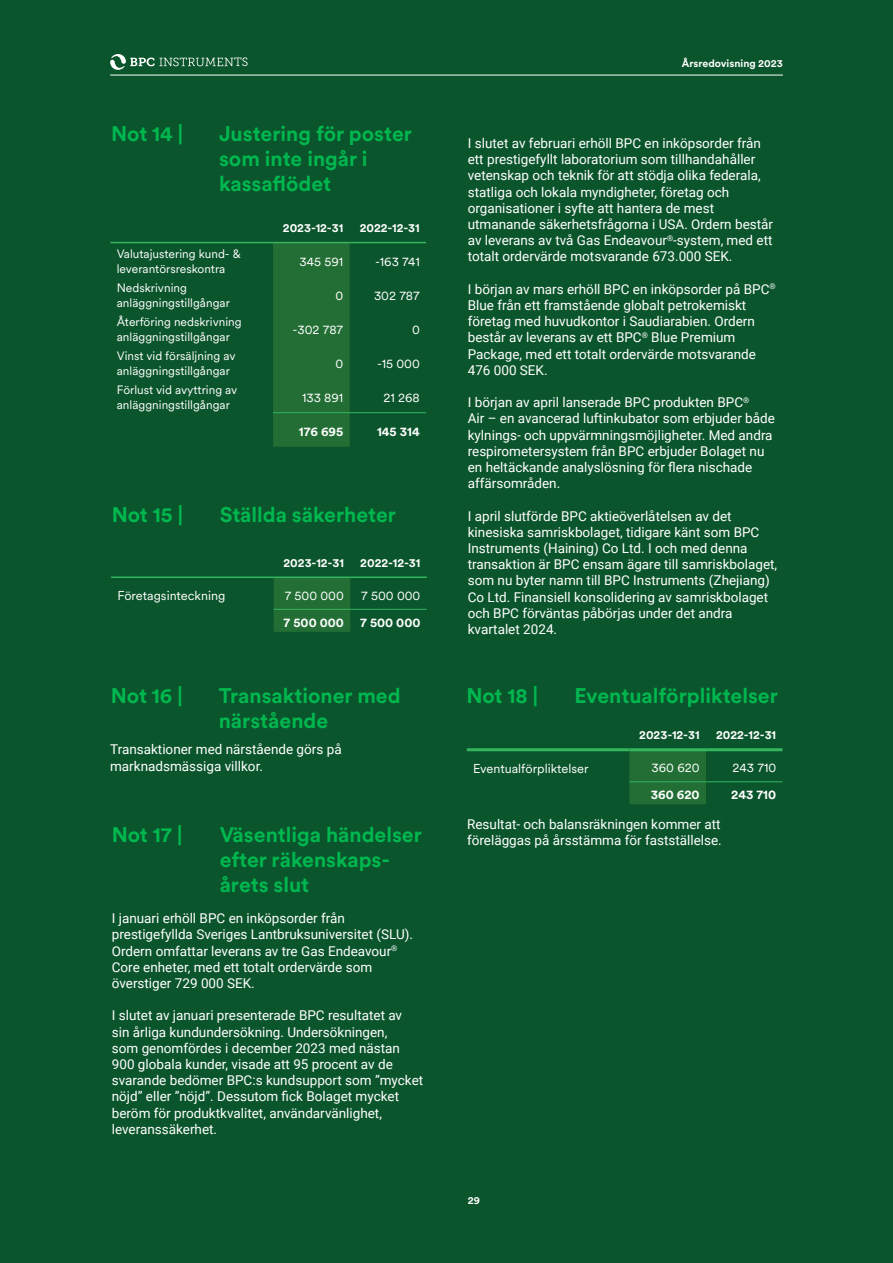
<style>
.page{position:relative;width:893px;height:1263px;background:#0b552c}
.page>*{position:absolute;margin:0;border:0;box-sizing:border-box;transform-origin:0 0}
.Underrubrik{font:700 21px/25.2px "Circular XX";color:#00b74f}
.Brödtext{font:13.5px/16.2px "Roboto";color:#fff}
.t1{font:12.75px "Circular XX";color:#fff}
.t2{font:700 12.75px "Circular XX";color:#fff}
.t3{font:12px/14.4px "Circular XX";color:#fff}
.t4{font:700 12px "Circular XX";color:#fff}
.t5{font:700 10.5px "Circular XX";color:#fff}
</style>
<div class="page">
<svg style="left:110px;top:241px;width:316px;height:206px"></svg>
<hr style="left:273px;top:412px;width:77px;height:1px;background:#34b55f">
<hr style="left:350px;top:412px;width:76px;height:1px;background:#34b55f">
<hr style="left:110px;top:242px;width:163px;height:1px;background:#34b55f">
<hr style="left:273px;top:242px;width:77px;height:1px;background:#34b55f">
<hr style="left:350px;top:242px;width:76px;height:1px;background:#34b55f">
<svg style="left:273px;top:578px;width:154px;height:54px"></svg>
<hr style="left:274px;top:609px;width:76px;height:1px;background:#34b55f">
<hr style="left:350px;top:609px;width:77px;height:1px;background:#34b55f">
<hr style="left:111px;top:576px;width:163px;height:2px;background:#34b55f">
<hr style="left:274px;top:576px;width:76px;height:2px;background:#34b55f">
<hr style="left:350px;top:576px;width:77px;height:2px;background:#34b55f">
<svg style="left:467px;top:751px;width:315px;height:53px"></svg>
<hr style="left:629px;top:781px;width:77px;height:1px;background:#34b55f">
<hr style="left:706px;top:781px;width:76px;height:1px;background:#34b55f">
<hr style="left:467px;top:748px;width:162px;height:3px;background:#34b55f">
<hr style="left:629px;top:748px;width:77px;height:3px;background:#34b55f">
<hr style="left:706px;top:748px;width:76px;height:3px;background:#34b55f">
<svg style="left:110px;top:54px;width:138px;height:16px"></svg>
<hr style="left:110px;top:75px;width:673px;height:1px;background:#fff">
<p class="Underrubrik" style="left:111px;top:120px;width:74px">Not 14 |</p>
<p class="Underrubrik" style="left:219px;top:120px;width:194px">Justering för poster som inte ingår i kassaflödet</p>
<p class="t4" style="left:283px;top:219px;width:62px">2023-12-31</p>
<p class="t4" style="left:360px;top:219px;width:62px">2022-12-31</p>
<p class="t3" style="left:117px;top:247px;width:126px">Valutajustering kund- &amp; leverantörsreskontra</p>
<p class="t1" style="left:299px;top:253px;width:45px">345 591</p>
<p class="t1" style="left:375px;top:253px;width:46px">-163 741</p>
<p class="t3" style="left:117px;top:280px;width:72px">Nedskrivning</p>
<p class="t3" style="left:117px;top:295px;width:115px">anläggningstillgångar</p>
<p class="t1" style="left:335px;top:287px;width:9px">0</p>
<p class="t1" style="left:374px;top:287px;width:47px">302 787</p>
<p class="t3" style="left:117px;top:314px;width:126px">Återföring nedskrivning anläggningstillgångar</p>
<p class="t1" style="left:293px;top:321px;width:52px">-302 787</p>
<p class="t1" style="left:412px;top:321px;width:9px">0</p>
<p class="t3" style="left:117px;top:348px;width:120px">Vinst vid försäljning av anläggningstillgångar</p>
<p class="t1" style="left:335px;top:355px;width:9px">0</p>
<p class="t1" style="left:377px;top:355px;width:44px">-15 000</p>
<p class="t3" style="left:117px;top:382px;width:122px">Förlust vid avyttring av anläggningstillgångar</p>
<p class="t1" style="left:302px;top:389px;width:43px">133 891</p>
<p class="t1" style="left:383px;top:389px;width:38px">21 268</p>
<p class="t2" style="left:299px;top:423px;width:46px">176 695</p>
<p class="t2" style="left:377px;top:423px;width:44px">145 314</p>
<p class="Underrubrik" style="left:112px;top:501px;width:73px">Not 15 |</p>
<p class="Underrubrik" style="left:220px;top:501px;width:178px">Ställda säkerheter</p>
<p class="t4" style="left:283px;top:554px;width:62px">2023-12-31</p>
<p class="t4" style="left:360px;top:554px;width:62px">2022-12-31</p>
<p class="t1" style="left:117px;top:587px;width:110px">Företagsinteckning</p>
<p class="t1" style="left:285px;top:587px;width:61px">7 500 000</p>
<p class="t1" style="left:361px;top:587px;width:61px">7 500 000</p>
<p class="t2" style="left:284px;top:614px;width:62px">7 500 000</p>
<p class="t2" style="left:360px;top:614px;width:62px">7 500 000</p>
<p class="Underrubrik" style="left:111px;top:682px;width:73px">Not 16 |</p>
<p class="Underrubrik" style="left:219px;top:682px;width:183px">Transaktioner med närstående</p>
<p class="Brödtext" style="left:110px;top:741px;width:233px">Transaktioner med närstående görs på marknadsmässiga villkor.</p>
<p class="Underrubrik" style="left:112px;top:821px;width:72px">Not 17 |</p>
<p class="Underrubrik" style="left:220px;top:821px;width:204px">Väsentliga händelser efter räkenskaps&shy;årets slut</p>
<p class="Brödtext" style="left:112px;top:910px;width:303px">I januari erhöll BPC en inköpsorder från prestigefyllda Sveriges Lantbruksuniversitet (SLU).<br>Ordern omfattar leverans av tre Gas Endeavour<sup>® </sup>Core enheter, med ett totalt ordervärde som överstiger 729 000 SEK.</p>
<p class="Brödtext" style="left:112px;top:1007px;width:313px">I slutet av januari presenterade BPC resultatet av sin årliga kundundersökning. Undersökningen,<br>som genomfördes i december 2023 med nästan 900 globala kunder, visade att 95 procent av de svarande bedömer BPC:s kundsupport som ”mycket nöjd” eller ”nöjd”. Dessutom fick Bolaget mycket beröm för produktkvalitet, användarvänlighet, leveranssäkerhet.</p>
<p class="t5" style="left:682px;top:56px;width:102px">Årsredovisning 2023</p>
<p class="Brödtext" style="left:468px;top:135px;width:307px">I slutet av februari erhöll BPC en inköpsorder från ett prestigefyllt laboratorium som tillhandahåller vetenskap och teknik för att stödja olika federala, statliga och lokala myndigheter, företag och organisationer i syfte att hantera de mest utmanande säkerhetsfrågorna i USA. Ordern består av leverans av två Gas Endeavour<sup>®</sup>-system, med ett totalt ordervärde motsvarande 673.000 SEK.</p>
<p class="Brödtext" style="left:468px;top:280px;width:309px">I början av mars erhöll BPC en inköpsorder på BPC<sup>® </sup>Blue från ett framstående globalt petrokemiskt företag med huvudkontor i Saudiarabien. Ordern består av leverans av ett BPC<sup>®</sup> Blue Premium Package, med ett totalt ordervärde motsvarande</p>
<p class="Brödtext" style="left:468px;top:361px;width:81px">476 000 SEK.</p>
<p class="Brödtext" style="left:468px;top:394px;width:309px">I början av april lanserade BPC produkten BPC<sup>®<br></sup>Air – en avancerad luftinkubator som erbjuder både kylnings- och uppvärmningsmöjligheter. Med andra respirometersystem från BPC erbjuder Bolaget nu en heltäckande analyslösning för flera nischade affärsområden.</p>
<p class="Brödtext" style="left:468px;top:507px;width:311px">I april slutförde BPC aktieöverlåtelsen av det kinesiska samriskbolaget, tidigare känt som BPC Instruments (Haining) Co Ltd. I och med denna transaktion är BPC ensam ägare till samriskbolaget, som nu byter namn till BPC Instruments (Zhejiang)<br>Co Ltd. Finansiell konsolidering av samriskbolaget och BPC förväntas påbörjas under det andra kvartalet 2024.</p>
<p class="Underrubrik" style="left:466px;top:682px;width:73px">Not 18 |</p>
<p class="Underrubrik" style="left:574px;top:682px;width:205px">Eventualförpliktelser</p>
<p class="t4" style="left:639px;top:727px;width:62px">2023-12-31</p>
<p class="t4" style="left:716px;top:727px;width:62px">2022-12-31</p>
<p class="t1" style="left:473px;top:760px;width:117px">Eventualförpliktelser</p>
<p class="t1" style="left:652px;top:759px;width:50px">360 620</p>
<p class="t1" style="left:732px;top:759px;width:45px">243 710</p>
<p class="t2" style="left:651px;top:786px;width:50px">360 620</p>
<p class="t2" style="left:731px;top:786px;width:47px">243 710</p>
<p class="Brödtext" style="left:467px;top:815px;width:256px">Resultat- och balansräkningen kommer att föreläggas på årsstämma för fastställelse.</p>
<p class="t5" style="left:468px;top:1193px;width:14px">29</p>
</div>
